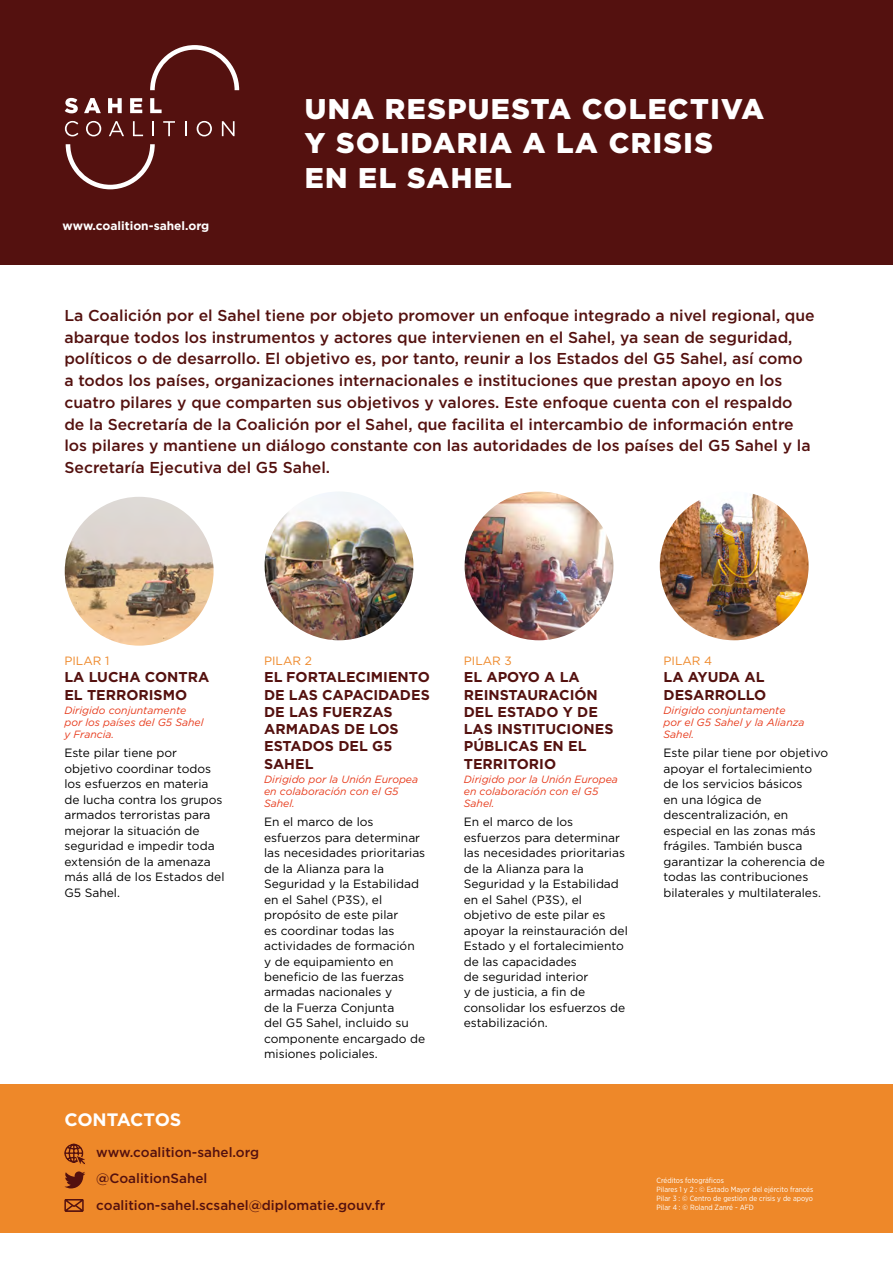
<style>
.page{position:relative;width:893px;height:1263px;background:#fff}
.page>*{position:absolute;margin:0;border:0;box-sizing:border-box;transform-origin:0 0}
.t1{font:900 28.5px/34.5px "Gotham";letter-spacing:.05em;color:#fff}
.t2{font:700 18px "Gotham";letter-spacing:-.01em;color:#fff}
.t3{font:500 15.75px/21.8px "Gotham";color:#54110f}
.t4{font:700 14.25px/17.2px "Gotham";color:#54110f}
.t5{font:500 13.5px/26.5px "Gotham";color:#54110f}
.t6{font:12px/15.5px "Gotham";color:#000}
.t7{font:12px "Gotham";color:#ee8829}
.t8{font:700 12px "Gotham";color:#fff}
.t9{font:italic 10.5px/12px "Gotham";color:#e73b1c}
.t10{font:7.5px/9px "Gotham Narrow";color:#fff}
</style>
<div class="page">
<div style="left:0;top:0;width:893px;height:265px;background:#54110f"></div>
<div style="left:0;top:1084px;width:893px;height:149px;background:#ee8829"></div>
<svg style="left:65px;top:121px;width:13px;height:15px"></svg>
<svg style="left:86px;top:121px;width:15px;height:15px"></svg>
<svg style="left:109px;top:121px;width:15px;height:15px"></svg>
<svg style="left:133px;top:121px;width:10px;height:15px"></svg>
<svg style="left:152px;top:121px;width:2px;height:15px"></svg>
<svg style="left:163px;top:121px;width:12px;height:15px"></svg>
<svg style="left:185px;top:121px;width:1px;height:15px"></svg>
<svg style="left:197px;top:121px;width:15px;height:15px"></svg>
<svg style="left:222px;top:121px;width:13px;height:15px"></svg>
<svg style="left:65px;top:98px;width:13px;height:15px"></svg>
<svg style="left:84px;top:98px;width:17px;height:15px"></svg>
<svg style="left:108px;top:98px;width:14px;height:15px"></svg>
<svg style="left:130px;top:98px;width:12px;height:15px"></svg>
<svg style="left:150px;top:98px;width:12px;height:15px"></svg>
<svg style="left:66px;top:144px;width:89px;height:45px"></svg>
<svg style="left:150px;top:45px;width:89px;height:45px"></svg>
<img style="left:65px;top:497px;width:149px;height:149px;border-radius:74px">
<img style="left:465px;top:491px;width:148px;height:149px;border-radius:74px">
<img style="left:660px;top:491px;width:149px;height:149px;border-radius:74px">
<img style="left:265px;top:491px;width:148px;height:149px;border-radius:74px">
<svg style="left:64px;top:1143px;width:21px;height:45px"></svg>
<svg style="left:64px;top:1199px;width:20px;height:13px"></svg>
<p class="t8" style="left:63px;top:218px;width:148px">www.coalition-sahel.org</p>
<h1 class="t1" style="left:305px;top:91px;width:461px">UNA RESPUESTA COLECTIVA<br>Y SOLIDARIA A LA CRISIS<br>EN EL SAHEL</h1>
<p class="t3" style="left:64px;top:304px;width:752px">La Coalición por el Sahel tiene por objeto promover un enfoque integrado a nivel regional, que abarque todos los instrumentos y actores que intervienen en el Sahel, ya sean de seguridad, políticos o de desarrollo. El objetivo es, por tanto, reunir a los Estados del G5 Sahel, así como a todos los países, organizaciones internacionales e instituciones que prestan apoyo en los cuatro pilares y que comparten sus objetivos y valores. Este enfoque cuenta con el respaldo de la Secretaría de la Coalición por el Sahel, que facilita el intercambio de información entre los pilares y mantiene un diálogo constante con las autoridades de los países del G5 Sahel y la Secretaría Ejecutiva del G5 Sahel.</p>
<p class="t7" style="left:64px;top:653px;width:46px">PILAR 1</p>
<p class="t4" style="left:64px;top:669px;width:146px">LA LUCHA CONTRA<br>EL TERRORISMO</p>
<p class="t9" style="left:64px;top:704px;width:141px">Dirigido conjuntamente por los países del G5 Sahel y Francia.</p>
<p class="t6" style="left:64px;top:745px;width:162px">Este pilar tiene por objetivo coordinar todos los esfuerzos en materia de lucha contra los grupos armados terroristas para mejorar la situación de seguridad e impedir toda extensión de la amenaza más allá de los Estados del<br>G5 Sahel.</p>
<p class="t7" style="left:264px;top:653px;width:49px">PILAR 2</p>
<p class="t4" style="left:264px;top:669px;width:167px">EL FORTALECIMIENTO<br>DE LAS CAPACIDADES<br>DE LAS FUERZAS<br>ARMADAS DE LOS<br>ESTADOS DEL G5<br>SAHEL</p>
<p class="t9" style="left:264px;top:773px;width:156px">Dirigido por la Unión Europea en colaboración con el G5<br>Sahel.</p>
<p class="t6" style="left:264px;top:814px;width:163px">En el marco de los esfuerzos para determinar las necesidades prioritarias de la Alianza para la<br>Seguridad y la Estabilidad en el Sahel (P3S), el propósito de este pilar<br>es coordinar todas las actividades de formación<br>y de equipamiento en beneficio de las fuerzas armadas nacionales y<br>de la Fuerza Conjunta<br>del G5 Sahel, incluido su componente encargado de misiones policiales.</p>
<h2 class="t2" style="left:64px;top:1107px;width:119px">CONTACTOS</h2>
<p class="t5" style="left:96px;top:1138px;width:291px">www.coalition-sahel.org<br>@CoalitionSahel coalition-sahel.scsahel@diplomatie.gouv.fr</p>
<p class="t7" style="left:464px;top:653px;width:50px">PILAR 3</p>
<p class="t4" style="left:464px;top:669px;width:151px">EL APOYO A LA<br>REINSTAURACIÓN<br>DEL ESTADO Y DE<br>LAS INSTITUCIONES<br>PÚBLICAS EN EL<br>TERRITORIO</p>
<p class="t9" style="left:464px;top:773px;width:156px">Dirigido por la Unión Europea en colaboración con el G5<br>Sahel.</p>
<p class="t6" style="left:464px;top:814px;width:165px">En el marco de los esfuerzos para determinar las necesidades prioritarias de la Alianza para la<br>Seguridad y la Estabilidad en el Sahel (P3S), el objetivo de este pilar es apoyar la reinstauración del<br>Estado y el fortalecimiento de las capacidades<br>de seguridad interior<br>y de justicia, a fin de consolidar los esfuerzos de estabilización.</p>
<p class="t7" style="left:663px;top:653px;width:50px">PILAR 4</p>
<p class="t4" style="left:663px;top:669px;width:104px">LA AYUDA AL<br>DESARROLLO</p>
<p class="t9" style="left:663px;top:704px;width:143px">Dirigido conjuntamente por el G5 Sahel y la Alianza<br>Sahel.</p>
<p class="t6" style="left:663px;top:745px;width:166px">Este pilar tiene por objetivo apoyar el fortalecimiento de los servicios básicos<br>en una lógica de descentralización, en especial en las zonas más frágiles. También busca garantizar la coherencia de todas las contribuciones bilaterales y multilaterales.</p>
<p class="t10" style="left:656px;top:1175px;width:158px">Créditos fotográficos<br>Pilares 1 y 2 : © Estado Mayor del ejército francés Pilar 3 : © Centro de gestión de crisis y de apoyo Pilar 4 : © Roland Zanré - AFD</p>
</div>
